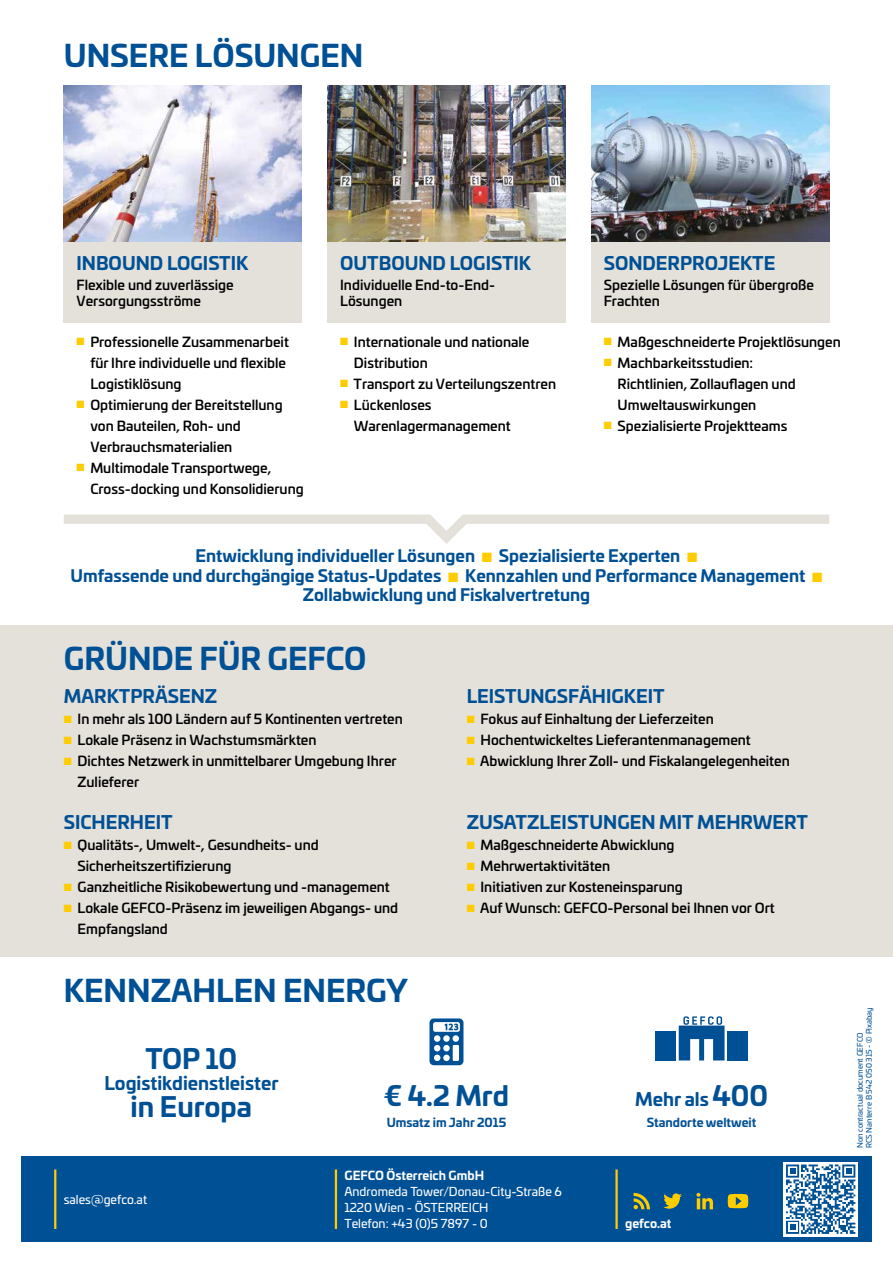
<style>
.page{position:relative;width:893px;height:1263px;background:#fff}
.page>*{position:absolute;margin:0;border:0;box-sizing:border-box;transform-origin:0 0}
.t1{font:700 30px "Univia Pro";color:#005095}
.t2{font:700 27px "Univia Pro";color:#005095}
.t3{font:700 18px "Univia Pro";color:#005095}
.t4{font:700 16.5px/19.8px "Univia Pro";color:#005095;text-align:center}
.t5{font:500 13.5px/21px "Univia Pro";color:#000}
.t6{font:12px/15.8px "Univia Pro";color:#fff}
.t7{font:700 12px "Univia Pro";color:#005095}
.t8{font:700 12px "Univia Pro";color:#fff}
.t9{font:7.5px/9px "Univia Pro";color:#005095}
.s1{color:#fc0}
.s2{font-size:27px}
</style>
<div class="page">
<div style="left:21px;top:1157px;width:851px;height:85px;background:#005095"></div>
<hr style="left:54px;top:1169px;width:2px;height:60px;background:#fc0">
<hr style="left:335px;top:1169px;width:2px;height:60px;background:#fc0">
<hr style="left:615px;top:1169px;width:3px;height:60px;background:#fc0">
<div style="left:783px;top:1162px;width:75px;height:74px;background:#fff"></div>
<svg style="left:786px;top:1164px;width:69px;height:70px"></svg>
<img style="left:64px;top:85px;width:238px;height:157px">
<img style="left:327px;top:85px;width:239px;height:157px">
<img style="left:591px;top:85px;width:238px;height:157px">
<svg style="left:429px;top:1018px;width:34px;height:47px"></svg>
<div style="left:656px;top:1031px;width:20px;height:29px;background:#005095"></div>
<div style="left:727px;top:1031px;width:20px;height:29px;background:#005095"></div>
<svg style="left:679px;top:1016px;width:45px;height:44px"></svg>
<div style="left:0;top:625px;width:893px;height:332px;background:#e4e1da"></div>
<svg style="left:64px;top:514px;width:765px;height:30px"></svg>
<svg style="left:634px;top:1193px;width:16px;height:16px"></svg>
<svg style="left:663px;top:1193px;width:19px;height:16px"></svg>
<svg style="left:696px;top:1193px;width:17px;height:16px"></svg>
<svg style="left:728px;top:1194px;width:20px;height:14px"></svg>
<div style="left:64px;top:242px;width:238px;height:81px;background:#e4e1da"></div>
<div style="left:327px;top:242px;width:239px;height:81px;background:#e4e1da"></div>
<div style="left:591px;top:242px;width:238px;height:81px;background:#e4e1da"></div>
<h1 class="t1" style="left:64px;top:31px;width:301px">UNSERE LÖSUNGEN</h1>
<h3 class="t3" style="left:77px;top:248px;width:173px">INBOUND LOGISTIK</h3>
<p class="t5" style="left:77px;top:276px;width:159px;line-height:16.2px">Flexible und zuverlässige<br>Versorgungsströme</p>
<p class="t5" style="left:90px;top:330px;width:200px;text-indent:-14px"><span class="s1">■</span> Professionelle Zusammenarbeit für Ihre individuelle und flexible<br>Logistiklösung</p>
<p class="t5" style="left:90px;top:393px;width:194px;text-indent:-14px"><span class="s1">■</span> Optimierung der Bereitstellung von Bauteilen, Roh- und<br>Verbrauchsmaterialien</p>
<p class="t5" style="left:90px;top:456px;width:215px;text-indent:-14px"><span class="s1">■</span> Multimodale Transportwege,<br>Cross-docking und Konsolidierung</p>
<h3 class="t3" style="left:340px;top:248px;width:192px">OUTBOUND LOGISTIK</h3>
<p class="t5" style="left:340px;top:276px;width:156px;line-height:16.2px">Individuelle End-to-End-<br>Lösungen</p>
<p class="t5" style="left:354px;top:330px;width:177px;text-indent:-14px"><span class="s1">■</span> Internationale und nationale<br>Distribution</p>
<p class="t5" style="left:340px;top:372px;width:217px"><span class="s1">■</span> Transport zu Verteilungszentren</p>
<p class="t5" style="left:354px;top:393px;width:158px;text-indent:-14px"><span class="s1">■</span> Lückenloses<br>Warenlagermanagement</p>
<h3 class="t3" style="left:604px;top:248px;width:173px">SONDERPROJEKTE</h3>
<p class="t5" style="left:604px;top:276px;width:212px;line-height:16.2px">Spezielle Lösungen für übergroße<br>Frachten</p>
<p class="t5" style="left:604px;top:330px;width:238px"><span class="s1">■</span> Maßgeschneiderte Projektlösungen</p>
<p class="t5" style="left:618px;top:351px;width:180px;text-indent:-14px"><span class="s1">■</span> Machbarkeitsstudien:<br>Richtlinien, Zollauflagen und<br>Umweltauswirkungen</p>
<p class="t5" style="left:604px;top:414px;width:185px"><span class="s1">■</span> Spezialisierte Projektteams</p>
<p class="t4" style="left:71px;top:544px;width:753px">Entwicklung individueller Lösungen <span class="s1">■</span> Spezialisierte Experten <span class="s1">■<br></span>Umfassende und durchgängige Status-Updates <span class="s1">■</span> Kennzahlen und Performance Management <span class="s1">■<br></span>Zollabwicklung und Fiskalvertretung</p>
<h1 class="t1" style="left:64px;top:635px;width:304px">GRÜNDE FÜR GEFCO</h1>
<h3 class="t3" style="left:64px;top:682px;width:155px">MARKTPRÄSENZ</h3>
<p class="t5" style="left:64px;top:708px;width:341px"><span class="s1">■</span> In mehr als 100 Ländern auf 5 Kontinenten vertreten</p>
<p class="t5" style="left:64px;top:729px;width:254px"><span class="s1">■</span> Lokale Präsenz in Wachstumsmärkten</p>
<p class="t5" style="left:78px;top:750px;width:321px;text-indent:-14px"><span class="s1">■</span> Dichtes Netzwerk in unmittelbarer Umgebung Ihrer<br>Zulieferer</p>
<h3 class="t3" style="left:64px;top:808px;width:110px">SICHERHEIT</h3>
<p class="t5" style="left:78px;top:834px;width:243px;text-indent:-14px"><span class="s1">■</span> Qualitäts-, Umwelt-, Gesundheits- und<br>Sicherheitszertifizierung</p>
<p class="t5" style="left:64px;top:876px;width:328px"><span class="s1">■</span> Ganzheitliche Risikobewertung und -management</p>
<p class="t5" style="left:78px;top:897px;width:322px;text-indent:-14px"><span class="s1">■</span> Lokale GEFCO-Präsenz im jeweiligen Abgangs- und<br>Empfangsland</p>
<h1 class="t1" style="left:64px;top:967px;width:345px">KENNZAHLEN ENERGY</h1>
<h3 class="t3" style="left:467px;top:682px;width:199px">LEISTUNGSFÄHIGKEIT</h3>
<p class="t5" style="left:467px;top:708px;width:249px"><span class="s1">■</span> Fokus auf Einhaltung der Lieferzeiten</p>
<p class="t5" style="left:467px;top:729px;width:286px"><span class="s1">■</span> Hochentwickeltes Lieferantenmanagement</p>
<p class="t5" style="left:467px;top:750px;width:325px"><span class="s1">■</span> Abwicklung Ihrer Zoll- und Fiskalangelegenheiten</p>
<h3 class="t3" style="left:467px;top:808px;width:343px">ZUSATZLEISTUNGEN MIT MEHRWERT</h3>
<p class="t5" style="left:467px;top:834px;width:209px"><span class="s1">■</span> Maßgeschneiderte Abwicklung</p>
<p class="t5" style="left:467px;top:855px;width:145px"><span class="s1">■</span> Mehrwertaktivitäten</p>
<p class="t5" style="left:467px;top:876px;width:218px"><span class="s1">■</span> Initiativen zur Kosteneinsparung</p>
<p class="t5" style="left:467px;top:897px;width:310px"><span class="s1">■</span> Auf Wunsch: GEFCO-Personal bei Ihnen vor Ort</p>
<h2 class="t2" style="left:145px;top:1037px;width:93px">TOP 10</h2>
<h3 class="t3" style="left:104px;top:1069px;width:176px">Logistikdienstleister</h3>
<h2 class="t2" style="left:131px;top:1085px;width:123px">in Europa</h2>
<p class="t6" style="left:64px;top:1191px;width:85px">sales@gefco.at</p>
<h2 class="t2" style="left:384px;top:1074px;width:127px">€ 4.2 Mrd</h2>
<p class="t7" style="left:387px;top:1113px;width:121px">Umsatz im Jahr 2015</p>
<p class="t8" style="left:344px;top:1166px;width:141px">GEFCO Österreich GmbH</p>
<p class="t6" style="left:344px;top:1183px;width:219px">Andromeda Tower/Donau-City-Straße 6<br>1220 Wien - ÖSTERREICH<br>Telefon: +43 (0)5 7897 - 0</p>
<h3 class="t3" style="left:635px;top:1085px;width:134px">Mehr als <span class="s2">400</span></h3>
<p class="t7" style="left:647px;top:1113px;width:111px">Standorte weltweit</p>
<p class="t8" style="left:625px;top:1213px;width:48px">gefco.at</p>
<p class="t9" style="left:855px;top:1148px;width:143px;rotate:-90deg">Non contractual document GEFCO<br>RCS Nanterre B 542 050 315 - © Pixabay</p>
</div>
